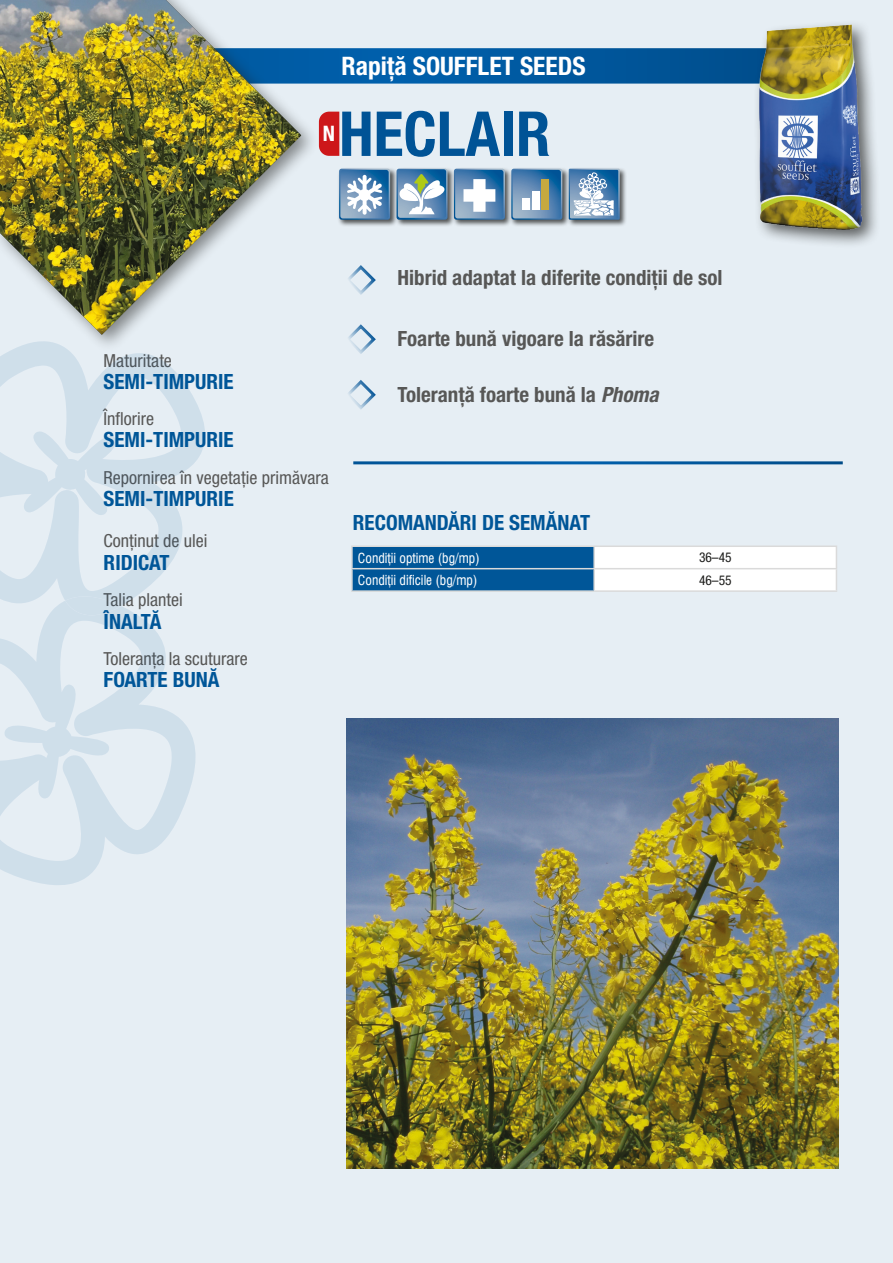
<style>
.page{position:relative;width:893px;height:1263px;background:#e6eef4}
.page>*{position:absolute;margin:0;border:0;box-sizing:border-box;transform-origin:0 0}
.t1{font:700 condensed 62.1px "Helvetica Neue LT Pro";color:#005396}
.t2{font:700 condensed 25.5px "Helvetica Neue LT Pro";color:#fff}
.t3{font:700 condensed 21.3px "Helvetica Neue LT Pro";color:#fff}
.t4{font:700 condensed 21px "Helvetica Neue LT Pro";color:#575756}
.t5{font:700 condensed 21px "Helvetica Neue LT Pro";color:#005698}
.t6{font:condensed 18px "Helvetica Neue LT Pro";color:#575756}
.t7{font:condensed 13.5px "Swiss 721 AT";color:#fff}
.t8{font:condensed 13.5px "Helvetica Neue LT Pro";color:#1d1d1b}
.s1{font-style:italic}
</style>
<div class="page">
<svg style="left:319px;top:48px;width:426px;height:36px;background:#035ba0"></svg>
<svg style="left:348px;top:265px;width:28px;height:30px"></svg>
<svg style="left:348px;top:324px;width:28px;height:30px"></svg>
<svg style="left:348px;top:380px;width:28px;height:29px"></svg>
<div style="left:753px;top:19px;width:128px;height:230px;background:#1d1d1b;opacity:.7"></div>
<img style="left:745px;top:19px;width:132px;height:222px">
<div style="left:452px;top:167px;width:61px;height:60px;background:#1d1d1b;opacity:.75"></div>
<div style="left:337px;top:167px;width:61px;height:60px;background:#1d1d1b;opacity:.75"></div>
<svg style="left:339px;top:169px;width:51px;height:51px;background:#7ea2c4"></svg>
<div style="left:510px;top:167px;width:60px;height:60px;background:#1d1d1b;opacity:.75"></div>
<svg style="left:511px;top:169px;width:51px;height:51px;background:#5a88b0"></svg>
<div style="left:523px;top:198px;width:7px;height:12px;background:#fff"></div>
<div style="left:532px;top:192px;width:7px;height:18px;background:#fff"></div>
<div style="left:542px;top:180px;width:7px;height:30px;background:#c6a93f"></div>
<div style="left:395px;top:167px;width:60px;height:60px;background:#1d1d1b;opacity:.75"></div>
<svg style="left:396px;top:169px;width:109px;height:51px;background:#82a4be"></svg>
<div style="left:567px;top:167px;width:60px;height:60px;background:#1d1d1b;opacity:.75"></div>
<svg style="left:569px;top:169px;width:51px;height:51px;background:#83a7c6"></svg>
<hr style="left:351px;top:545px;width:244px;height:2px;background:#dadada">
<hr style="left:351px;top:547px;width:2px;height:21px;background:#dadada">
<hr style="left:351px;top:568px;width:243px;height:1px;background:#dadada">
<hr style="left:351px;top:569px;width:2px;height:21px;background:#dadada">
<svg style="left:352px;top:547px;width:485px;height:43px;background:#82accb"></svg>
<hr style="left:351px;top:590px;width:243px;height:2px;background:#dadada">
<hr style="left:594px;top:590px;width:243px;height:2px;background:#dadada">
<hr style="left:595px;top:545px;width:242px;height:2px;background:#dadada">
<svg style="left:0;top:353px;width:205px;height:248px"></svg>
<svg style="left:0;top:601px;width:196px;height:284px"></svg>
<svg style="left:65px;top:596px;width:56px;height:20px"></svg>
<div style="left:0;top:0;width:319px;height:353px;background:#1d1d1b;opacity:.5"></div>
<img style="left:0;top:0;width:301px;height:335px">
<img style="left:347px;top:719px;width:492px;height:449px">
<svg style="left:319px;top:112px;width:20px;height:44px"></svg>
<hr style="left:353px;top:461px;width:490px;height:3px;background:#fff">
<p class="t2" style="left:342px;top:51px;width:246px">Rapiță SOUFFLET SEEDS</p>
<p class="t3" style="left:323px;top:121px;width:14px">N</p>
<p class="t1" style="left:339px;top:97px;width:213px">HECLAIR</p>
<p class="t6" style="left:104px;top:350px;width:70px">Maturitate</p>
<p class="t5" style="left:104px;top:369px;width:131px">SEMI-TIMPURIE</p>
<p class="t6" style="left:104px;top:408px;width:52px">Înflorire</p>
<p class="t5" style="left:104px;top:427px;width:131px">SEMI-TIMPURIE</p>
<p class="t6" style="left:104px;top:467px;width:227px">Repornirea în vegetație primăvara</p>
<p class="t5" style="left:104px;top:486px;width:132px">SEMI-TIMPURIE</p>
<p class="t6" style="left:104px;top:530px;width:105px">Conținut de ulei</p>
<p class="t5" style="left:104px;top:550px;width:68px">RIDICAT</p>
<p class="t6" style="left:104px;top:589px;width:81px">Talia plantei</p>
<p class="t5" style="left:104px;top:609px;width:59px">ÎNALTĂ</p>
<p class="t6" style="left:104px;top:648px;width:146px">Toleranța la scuturare</p>
<p class="t5" style="left:104px;top:667px;width:117px">FOARTE BUNĂ</p>
<p class="t4" style="left:397px;top:265px;width:327px">Hibrid adaptat la diferite condiții de sol</p>
<p class="t4" style="left:397px;top:326px;width:258px">Foarte bună vigoare la răsărire</p>
<p class="t4" style="left:397px;top:382px;width:268px">Toleranță foarte bună la <span class="s1">Phoma</span></p>
<p class="t5" style="left:353px;top:509px;width:239px">RECOMANDĂRI DE SEMĂNAT</p>
<p class="t7" style="left:358px;top:549px;width:123px">Condiţii optime (bg/mp)</p>
<p class="t8" style="left:699px;top:549px;width:34px">36–45</p>
<p class="t7" style="left:358px;top:571px;width:121px">Condiţii dificile (bg/mp)</p>
<p class="t8" style="left:699px;top:572px;width:34px">46–55</p>
</div>
